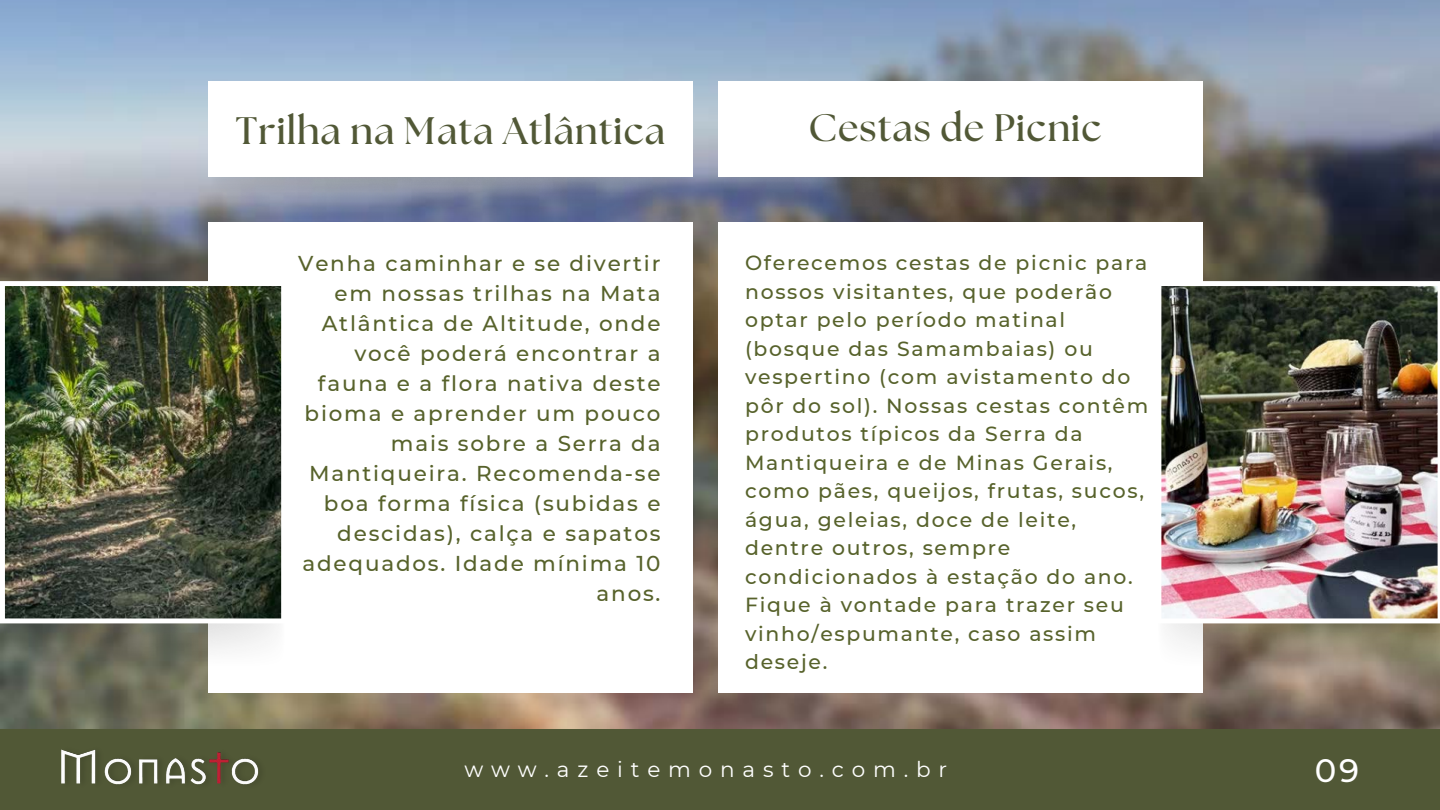
<style>
.page{position:relative;width:1440px;height:810px;background:#fff}
.page>*{position:absolute;margin:0;border:0;box-sizing:border-box;transform-origin:0 0}
.t1{font:700 38.3px "The Seasons";letter-spacing:.025em;color:#515836}
.t2{font:500 32.3px "Montserrat";color:#fff}
.t3{font:500 21.5px/30px "Montserrat";letter-spacing:.085em;color:#57622b;text-align:right}
.t4{font:21.5px "Montserrat";letter-spacing:.365em;color:#fff}
.t5{font:500 20.4px/28.5px "Montserrat";letter-spacing:.085em;color:#57622b}
</style>
<div class="page">
<img style="left:0;top:0;width:1440px;height:729px">
<div style="left:208px;top:222px;width:484px;height:470px;background:#fff"></div>
<img style="left:208px;top:91px;width:485px;height:132px">
<div style="left:208px;top:81px;width:484px;height:96px;background:#fff"></div>
<div style="left:0;top:729px;width:1440px;height:81px;background:#515836"></div>
<img style="left:61px;top:749px;width:198px;height:36px">
<div style="left:718px;top:222px;width:484px;height:470px;background:#fff"></div>
<img style="left:718px;top:91px;width:486px;height:132px">
<div style="left:718px;top:81px;width:484px;height:96px;background:#fff"></div>
<img style="left:1167px;top:623px;width:273px;height:47px">
<img style="left:1161px;top:281px;width:279px;height:342px">
<img style="left:0;top:623px;width:276px;height:47px">
<img style="left:0;top:281px;width:282px;height:342px">
<h1 class="t1" style="left:236px;top:114px;width:431px">Trilha na Mata Atlântica</h1>
<p class="t3" style="left:298px;top:248px;width:364px">Venha caminhar e se divertir em nossas trilhas na Mata<br>Atlântica de Altitude, onde você poderá encontrar a fauna e a flora nativa deste bioma e aprender um pouco mais sobre a Serra da<br>Mantiqueira. Recomenda-se boa forma física (subidas e descidas), calça e sapatos adequados. Idade mínima 10 anos.</p>
<h1 class="t1" style="left:808px;top:110px;width:295px">Cestas de Picnic</h1>
<p class="t5" style="left:745px;top:249px;width:405px">Oferecemos cestas de picnic para nossos visitantes, que poderão optar pelo período matinal (bosque das Samambaias) ou vespertino (com avistamento do pôr do sol). Nossas cestas contêm produtos típicos da Serra da<br>Mantiqueira e de Minas Gerais, como pães, queijos, frutas, sucos, água, geleias, doce de leite, dentre outros, sempre condicionados à estação do ano.<br>Fique à vontade para trazer seu vinho/espumante, caso assim deseje.</p>
<p class="t4" style="left:464px;top:756px;width:484px">www.azeitemonasto.com.br</p>
<h2 class="t2" style="left:1315px;top:751px;width:46px">09</h2>
</div>
